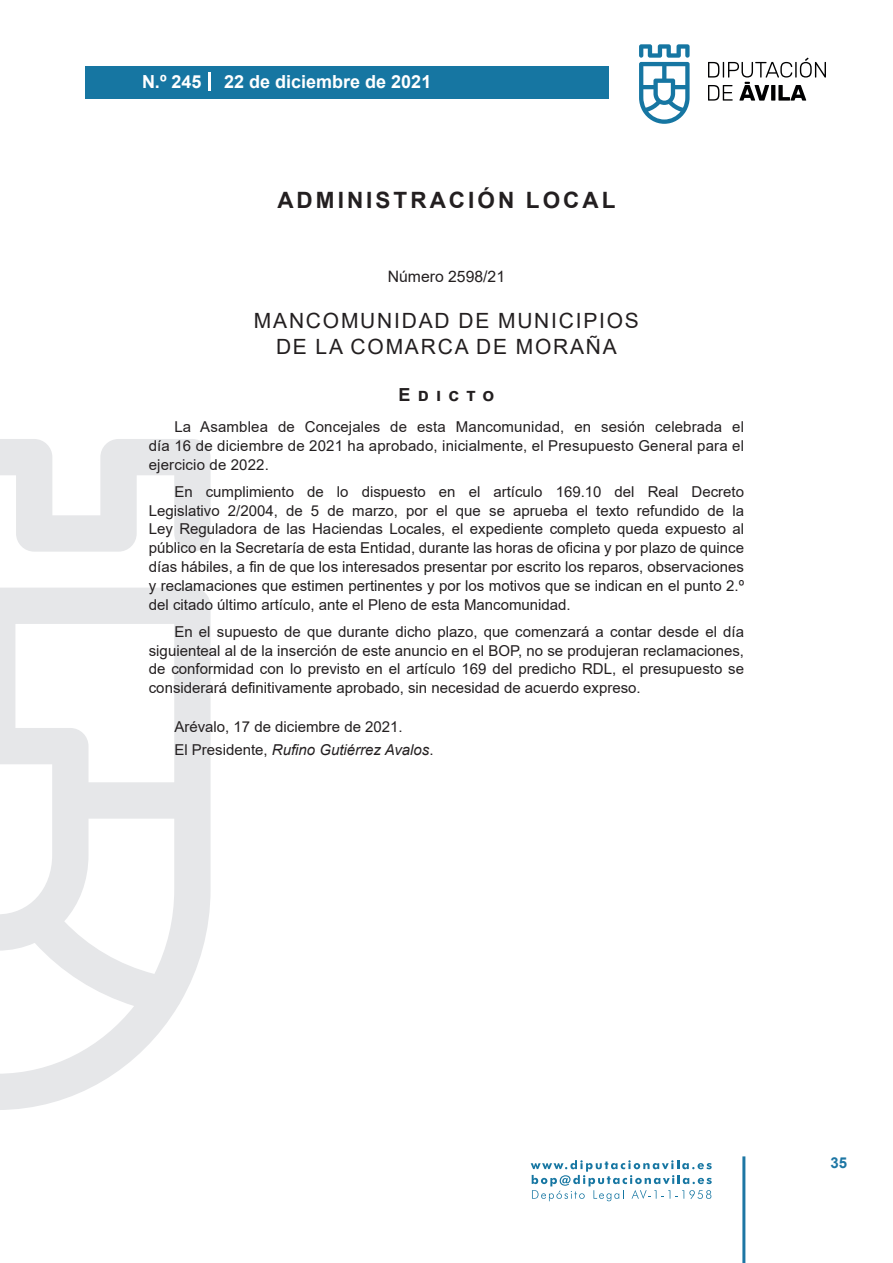
<style>
.page{position:relative;width:893px;height:1263px;background:#fff}
.page>*{position:absolute;margin:0;border:0;box-sizing:border-box;transform-origin:0 0}
.t1{font:700 22.5px "Arial";letter-spacing:.135em;color:#231f20}
.t2{font:21px/25.2px "Arial";letter-spacing:.085em;color:#231f20;text-align:center}
.t3{font:700 18px "Arial";color:#fff}
.t4{font:700 18px "Arial";letter-spacing:.4em;color:#231f20}
.t5{font:15.75px "Arial";color:#231f20}
.t6{font:15px/18.8px "Arial";color:#231f20;text-align:justify}
.t7{font:700 15px "Arial";color:#1d76a4}
.s1{font-style:italic}
</style>
<div class="page">
<svg style="left:531px;top:1160px;width:181px;height:41px"></svg>
<div style="left:85px;top:66px;width:523px;height:33px;background:#1676a2"></div>
<svg style="left:639px;top:44px;width:51px;height:80px"></svg>
<svg style="left:708px;top:58px;width:118px;height:43px"></svg>
<hr style="left:742px;top:1156px;width:3px;height:107px;background:#1d76a4">
<svg style="left:208px;top:72px;width:2px;height:18px"></svg>
<svg style="left:0;top:439px;width:211px;height:671px"></svg>
<p class="t3" style="left:142px;top:69px;width:61px">N.º 245</p>
<p class="t3" style="left:224px;top:69px;width:209px">22 de diciembre de 2021</p>
<h1 class="t1" style="left:277px;top:184px;width:340px">ADMINISTRACIÓN LOCAL</h1>
<p class="t5" style="left:388px;top:266px;width:119px">Número 2598/21</p>
<h2 class="t2" style="left:254px;top:308px;width:386px">MANCOMUNIDAD DE MUNICIPIOS<br>DE LA COMARCA DE MORAÑA</h2>
<p class="t4" style="left:399px;top:382px;width:97px">Edicto</p>
<p class="t6" style="left:149px;top:417px;width:597px;text-indent:26px">La Asamblea de Concejales de esta Mancomunidad, en sesión celebrada el día 16 de diciembre de 2021 ha aprobado, inicialmente, el Presupuesto General para el ejercicio de 2022.</p>
<p class="t6" style="left:149px;top:482px;width:597px;text-indent:26px">En cumplimiento de lo dispuesto en el artículo 169.10 del Real Decreto Legislativo 2/2004, de 5 de marzo, por el que se aprueba el texto refundido de la Ley Reguladora de las Haciendas Locales, el expediente completo queda expuesto al público en la Secretaría de esta Entidad, durante las horas de oficina y por plazo de quince días hábiles, a fin de que los interesados presentar por escrito los reparos, observaciones y reclamaciones que estimen pertinentes y por los motivos que se indican en el punto 2.º del citado último artículo, ante el Pleno de esta Mancomunidad.</p>
<p class="t6" style="left:149px;top:622px;width:597px;text-indent:26px">En el supuesto de que durante dicho plazo, que comenzará a contar desde el día siguienteal al de la inserción de este anuncio en el BOP, no se produjeran reclamaciones, de conformidad con lo previsto en el artículo 169 del predicho RDL, el presupuesto se considerará definitivamente aprobado, sin necesidad de acuerdo expreso.</p>
<p class="t6" style="left:174px;top:716px;width:261px;line-height:22.2px">Arévalo, 17 de diciembre de 2021.<br>El Presidente, <span class="s1">Rufino Gutiérrez Avalos</span>.</p>
<p class="t7" style="left:831px;top:1152px;width:18px">35</p>
</div>
